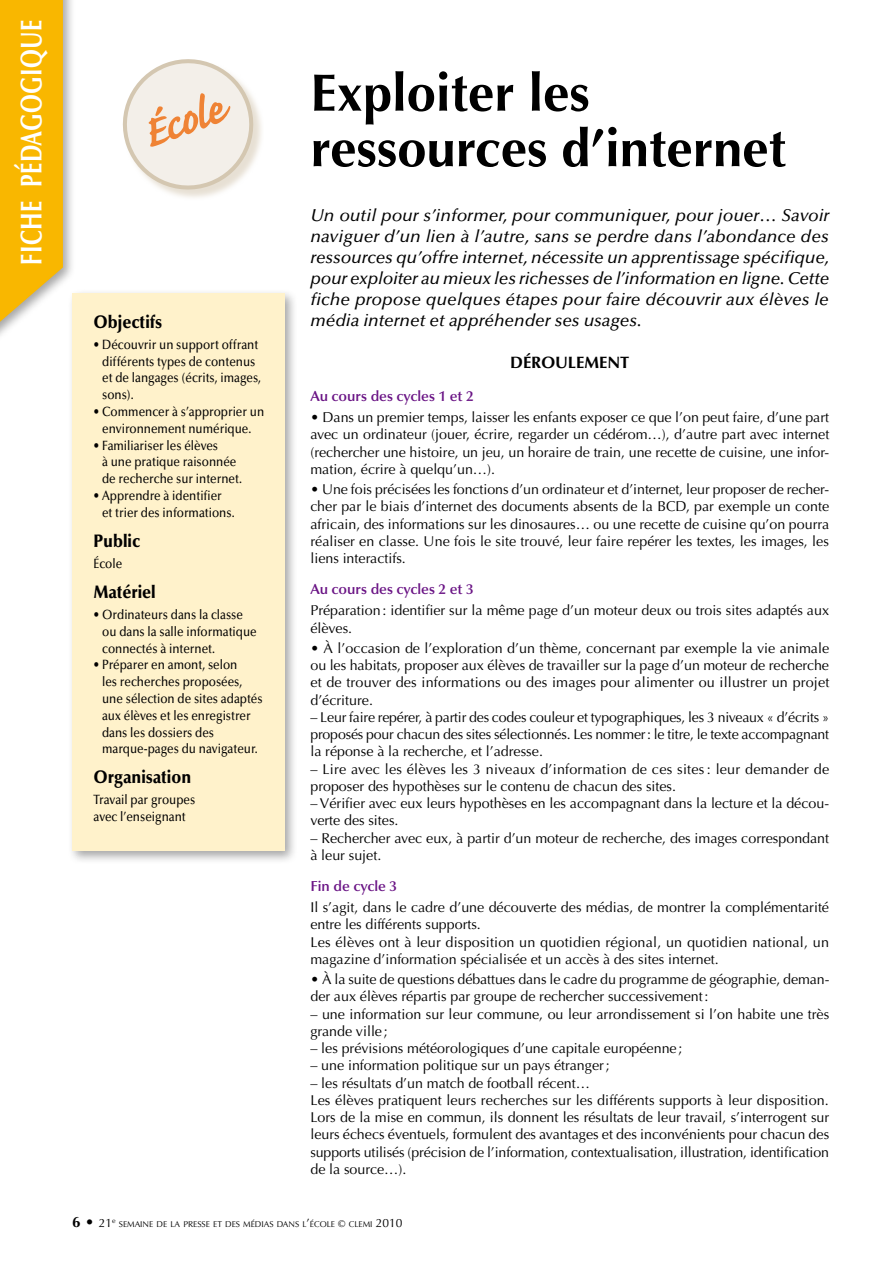
<style>
.page{position:relative;width:893px;height:1263px;background:#fff}
.page>*{position:absolute;margin:0;border:0;box-sizing:border-box;transform-origin:0 0}
.t1{font:700 56.7px "Caflisch Script";color:#ef8335}
.t2{font:700 52.5px/55.5px "Optima";color:#000}
.t3{font:700 30px "Optima";letter-spacing:.02em;color:#fff;scale:.75 1}
.t4{font:900 18px "Optima";color:#000;scale:.9 1}
.t5{font:italic 500 17.25px/21px "Optima";color:#000;text-align:justify}
.t6{font:700 16.5px "Optima";color:#000}
.t7{font:700 15px "Optima";color:#000}
.t8{font:600 14.55px "Optima";color:#6a1485}
.t9{font:14.25px/17.2px "Optima";color:#000}
.t10{font:500 13.5px/16.8px "Optima";color:#000;scale:.87 1}
.t11{font:8.4px "Optima";color:#000}
.s1{font-weight:400;font-size:12px}
.s2{font-size:12px}
.s3{font-size:9.75px}
</style>
<div class="page">
<div style="left:0;top:0;width:76px;height:351px;background:#000;opacity:.35"></div>
<svg style="left:0;top:0;width:63px;height:322px;background:#f7bb13"></svg>
<div style="left:67px;top:288px;width:231px;height:576px;background:#000;opacity:.35"></div>
<div style="left:72px;top:293px;width:213px;height:558px;background:#fff2cb"></div>
<div style="left:123px;top:60px;width:141px;height:141px;background:#d4c7b1;opacity:.55"></div>
<svg style="left:122px;top:59px;width:137px;height:137px"></svg>
<h3 class="t3" style="left:14px;top:265px;width:327px;rotate:-90deg">FICHE PÉDAGOGIQUE</h3>
<h1 class="t1" style="left:133px;top:108px;width:86px;rotate:-20deg">École</h1>
<p class="t4" style="left:94px;top:311px;width:78px">Objectifs</p>
<p class="t10" style="left:102px;top:336px;width:184px;text-indent:-9px">• Découvrir un support offrant différents types de contenus et de langages (écrits, images, sons).</p>
<p class="t10" style="left:94px;top:403px;width:198px;text-align:center">• Commencer à s’approprier un environnement numérique.</p>
<p class="t10" style="left:102px;top:437px;width:162px;text-indent:-9px">• Familiariser les élèves<br>à une pratique raisonnée de recherche sur internet.</p>
<p class="t10" style="left:102px;top:487px;width:154px;text-indent:-9px">• Apprendre à identifier et trier des informations.</p>
<p class="t4" style="left:94px;top:530px;width:53px">Public</p>
<p class="t10" style="left:94px;top:555px;width:35px">École</p>
<p class="t4" style="left:94px;top:581px;width:71px">Matériel</p>
<p class="t10" style="left:102px;top:606px;width:179px;text-indent:-9px">• Ordinateurs dans la classe ou dans la salle informatique connectés à internet.</p>
<p class="t10" style="left:102px;top:657px;width:186px;text-indent:-9px">• Préparer en amont, selon<br>les recherches proposées, une sélection de sites adaptés aux élèves et les enregistrer dans les dossiers des marque-pages du navigateur.</p>
<p class="t4" style="left:94px;top:767px;width:110px">Organisation</p>
<p class="t10" style="left:94px;top:792px;width:119px">Travail par groupes avec l’enseignant</p>
<h2 class="t2" style="left:310px;top:66px;width:477px">Exploiter les ressources d’internet</h2>
<p class="t5" style="left:310px;top:205px;width:520px">Un outil pour s’informer, pour communiquer, pour jouer… Savoir naviguer d’un lien à l’autre, sans se perdre dans l’abondance des ressources qu’offre internet, nécessite un apprentissage spécifique, pour exploiter au mieux les richesses de l’information en ligne. Cette fiche propose quelques étapes pour faire découvrir aux élèves le média internet et appréhender ses usages.</p>
<p class="t6" style="left:510px;top:353px;width:77px">Dérou leme</p>
<p class="t6" style="left:607px;top:353px;width:24px">nt</p>
<p class="t8" style="left:310px;top:387px;width:165px">Au cours des cycles 1 et 2</p>
<p class="t9" style="left:310px;top:409px;width:520px;text-align:justify">• Dans un premier temps, laisser les enfants exposer ce que l’on peut faire, d’une part avec un ordinateur (jouer, écrire, regarder un cédérom…), d’autre part avec internet (rechercher une histoire, un jeu, un horaire de train, une recette de cuisine, une infor&shy;mation, écrire à quelqu’un…).</p>
<p class="t9" style="left:310px;top:481px;width:520px;text-align:justify">• Une fois précisées les fonctions d’un ordinateur et d’internet, leur proposer de recher&shy;cher par le biais d’internet des documents absents de la BCD, par exemple un conte africain, des informations sur les dinosaures… ou une recette de cuisine qu’on pourra réaliser en classe. Une fois le site trouvé, leur faire repérer les textes, les images, les liens interactifs.</p>
<p class="t8" style="left:310px;top:580px;width:165px">Au cours des cycles 2 et 3</p>
<p class="t9" style="left:310px;top:602px;width:520px">Préparation: identifier sur la même page d’un moteur deux ou trois sites adaptés aux élèves.</p>
<p class="t9" style="left:310px;top:640px;width:520px;text-align:justify">• À l’occasion de l’exploration d’un thème, concernant par exemple la vie animale ou les habitats, proposer aux élèves de travailler sur la page d’un moteur de recherche et de trouver des informations ou des images pour alimenter ou illustrer un projet d’écriture.</p>
<p class="t9" style="left:310px;top:709px;width:520px;text-align:justify">– Leur faire repérer, à partir des codes couleur et typographiques, les 3 niveaux « d’écrits » proposés pour chacun des sites sélectionnés. Les nommer: le titre, le texte accompagnant la réponse à la recherche, et l’adresse.</p>
<p class="t9" style="left:310px;top:760px;width:520px">– Lire avec les élèves les 3 niveaux d’information de ces sites: leur demander de proposer des hypothèses sur le contenu de chacun des sites.</p>
<p class="t9" style="left:310px;top:795px;width:520px">– Vérifier avec eux leurs hypothèses en les accompagnant dans la lecture et la décou&shy;verte des sites.</p>
<p class="t9" style="left:310px;top:829px;width:520px">– Rechercher avec eux, à partir d’un moteur de recherche, des images correspondant à leur sujet.</p>
<p class="t8" style="left:310px;top:877px;width:88px">Fin de cycle 3</p>
<p class="t9" style="left:310px;top:899px;width:520px">Il s’agit, dans le cadre d’une découverte des médias, de montrer la complémentarité entre les différents supports.<br>Les élèves ont à leur disposition un quotidien régional, un quotidien national, un magazine d’information spécialisée et un accès à des sites internet.</p>
<p class="t9" style="left:310px;top:971px;width:521px">• À la suite de questions débattues dans le cadre du programme de géographie, deman&shy;der aux élèves répartis par groupe de rechercher successivement:</p>
<p class="t9" style="left:310px;top:1005px;width:520px">– une information sur leur commune, ou leur arrondissement si l’on habite une très grande ville ;</p>
<p class="t9" style="left:310px;top:1040px;width:374px">– les prévisions météorologiques d’une capitale européenne ;</p>
<p class="t9" style="left:310px;top:1057px;width:301px">– une information politique sur un pays étranger;</p>
<p class="t9" style="left:310px;top:1074px;width:520px">– les résultats d’un match de football récent…<br>Les élèves pratiquent leurs recherches sur les différents supports à leur disposition.<br>Lors de la mise en commun, ils donnent les résultats de leur travail, s’interrogent sur leurs échecs éventuels, formulent des avantages et des inconvénients pour chacun des supports utilisés (précision de l’information, contextualisation, illustration, identification de la source…).</p>
<p class="t7" style="left:72px;top:1213px;width:45px">6 • <span class="s1">21</span><sup>e</sup></p>
<p class="t11" style="left:119px;top:1219px;width:285px">SEMAINE DE LA PRESSE ET DES MÉDIAS DANS L<span class="s2">’</span>ÉCOLE <span class="s3">©</span> CLEMI <span class="s2">2010</span></p>
</div>
